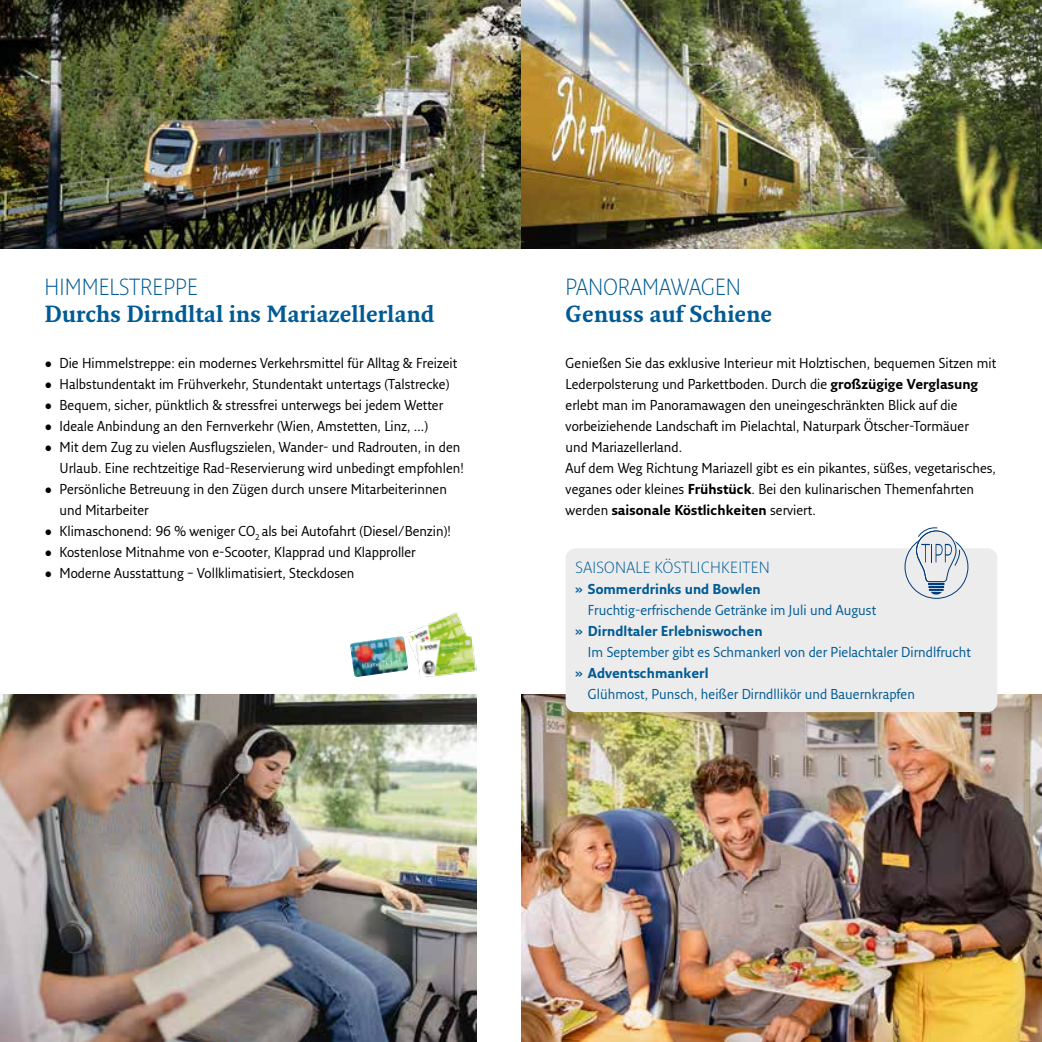
<style>
.page{position:relative;width:1042px;height:1042px;background:#fff}
.page>*{position:absolute;margin:0;border:0;box-sizing:border-box;transform-origin:0 0}
.t1{font:700 22.75px "Fresco Pro";color:#005b94;scale:.95 1}
.t2{font:300 22.75px "Fresco Sans Pro";color:#005b94;scale:.95 1}
.t3{font:300 15.75px "Fresco Sans Pro";letter-spacing:.02em;color:#005b94}
.t4{font:14px/21px "Fresco Sans Pro";color:#000;scale:.95 1}
.t5{font:14px "Fresco Sans Pro";color:#005b94;scale:.95 1}
.t6{font:700 14px "Fresco Sans Pro";color:#005b94;scale:.95 1}
.s1{font-weight:700}
</style>
<div class="page">
<img style="left:521px;top:694px;width:521px;height:348px">
<img style="left:0;top:0;width:1042px;height:248px">
<img style="left:0;top:694px;width:476px;height:348px">
<img style="left:408px;top:612px;width:68px;height:65px">
<img style="left:350px;top:636px;width:58px;height:41px">
<div style="left:566px;top:548px;width:431px;height:164px;background:#ececed;border-radius:10px"></div>
<div style="left:904px;top:535px;width:64px;height:64px;border:1px solid #003c7c;border-radius:50%"></div>
<svg style="left:915px;top:527px;width:45px;height:67px"></svg>
<h1 class="t2" style="left:45px;top:272px;width:163px">HIMMELSTREPPE</h1>
<h1 class="t1" style="left:45px;top:300px;width:412px">Durchs Dirndltal ins Mariazellerland</h1>
<p class="t4" style="left:45px;top:352px;width:436px">• Die Himmelstreppe: ein modernes Verkehrsmittel für Alltag &amp; Freizeit</p>
<p class="t4" style="left:45px;top:373px;width:428px">• Halbstundentakt im Frühverkehr, Stundentakt untertags (Talstrecke)</p>
<p class="t4" style="left:45px;top:394px;width:421px">• Bequem, sicher, pünktlich &amp; stressfrei unterwegs bei jedem Wetter</p>
<p class="t4" style="left:45px;top:415px;width:405px">• Ideale Anbindung an den Fernverkehr (Wien, Amstetten, Linz, …)</p>
<p class="t4" style="left:45px;top:436px;width:443px;text-align:right">• Mit dem Zug zu vielen Ausflugszielen, Wander- und Radrouten, in den<br>Urlaub. Eine rechtzeitige Rad-Reservierung wird unbedingt empfohlen!</p>
<p class="t4" style="left:60px;top:478px;width:409px;text-indent:-15px">• Persönliche Betreuung in den Zügen durch unsere Mitarbeiterinnen und Mitarbeiter</p>
<p class="t4" style="left:45px;top:520px;width:429px">• Klimaschonend: 96 % weniger CO<sub>2</sub> als bei Autofahrt (Diesel/Benzin)!</p>
<p class="t4" style="left:45px;top:541px;width:392px">• Kostenlose Mitnahme von e-Scooter, Klapprad und Klapproller</p>
<p class="t4" style="left:45px;top:562px;width:328px">• Moderne Ausstattung – Vollklimatisiert, Steckdosen</p>
<h1 class="t2" style="left:566px;top:272px;width:186px">PANORAMAWAGEN</h1>
<h1 class="t1" style="left:566px;top:300px;width:219px">Genuss auf Schiene</h1>
<p class="t4" style="left:566px;top:352px;width:455px">Genießen Sie das exklusive Interieur mit Holztischen, bequemen Sitzen mit Lederpolsterung und Parkettboden. Durch die <span class="s1">großzügige Verglasung </span>erlebt man im Panoramawagen den uneingeschränkten Blick auf die vorbeiziehende Landschaft im Pielachtal, Naturpark Ötscher-Tormäuer<br>und Mariazellerland.<br>Auf dem Weg Richtung Mariazell gibt es ein pikantes, süßes, vegetarisches, veganes oder kleines <span class="s1">Frühstück</span>. Bei den kulinarischen Themenfahrten werden <span class="s1">saisonale Köstlichkeiten</span> serviert.</p>
<p class="t3" style="left:575px;top:557px;width:196px">SAISONALE KÖSTLICHKEITEN</p>
<p class="t6" style="left:575px;top:580px;width:196px">» Sommerdrinks und Bowlen</p>
<p class="t5" style="left:588px;top:601px;width:305px">Fruchtig-erfrischende Getränke im Juli und August</p>
<p class="t6" style="left:575px;top:622px;width:198px">» Dirndltaler Erlebniswochen</p>
<p class="t5" style="left:588px;top:643px;width:405px">Im September gibt es Schmankerl von der Pielachtaler Dirndlfrucht</p>
<p class="t6" style="left:575px;top:664px;width:141px">» Adventschmankerl</p>
<p class="t5" style="left:588px;top:685px;width:346px">Glühmost, Punsch, heißer Dirndllikör und Bauernkrapfen</p>
</div>
